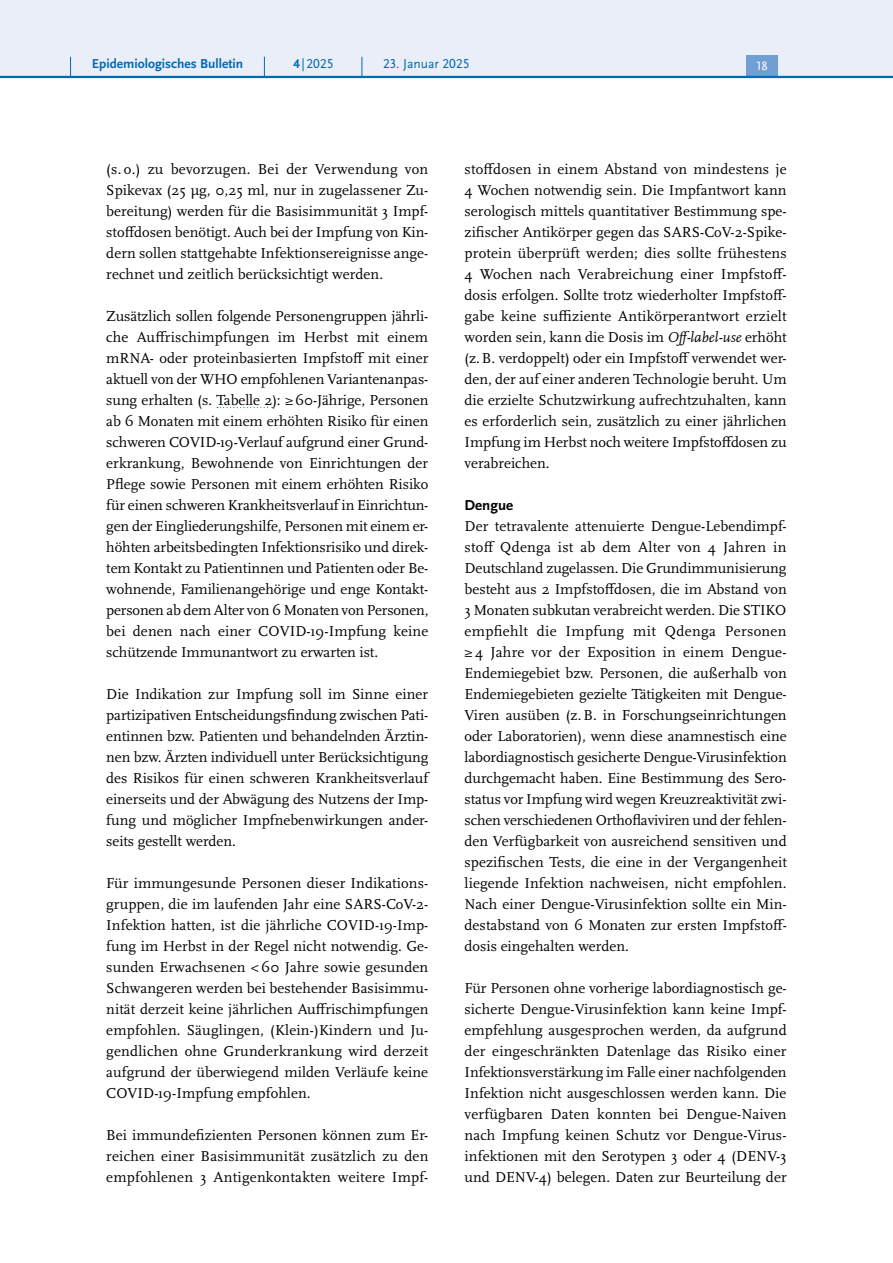
<style>
.page{position:relative;width:893px;height:1263px;background:#fff}
.page>*{position:absolute;margin:0;border:0;box-sizing:border-box;transform-origin:0 0}
.P_-_Fließtext{font:15px/21px "Scala Pro";letter-spacing:.005em;color:#000;text-align:justify}
.t1{font:700 15px "Scala Sans Pro";color:#000}
.t2{font:700 13.5px "Scala Sans Pro";color:#006ab4}
.t3{font:13.5px "Scala Sans Pro";color:#006ab4}
.t4{font:12.45px "Scala Sans Pro";color:#fff}
.s1{font-weight:700}
.s2{font-style:italic}
</style>
<div class="page">
<svg style="left:217px;top:407px;width:56px;height:1px"></svg>
<div style="left:0;top:0;width:893px;height:77px;background:#eaeef9"></div>
<div style="left:746px;top:55px;width:32px;height:21px;background:#719ed4"></div>
<hr style="left:0;top:76px;width:893px;height:2px;background:#006ab4">
<svg style="left:70px;top:57px;width:1px;height:19px"></svg>
<svg style="left:264px;top:57px;width:1px;height:19px"></svg>
<svg style="left:362px;top:57px;width:1px;height:19px"></svg>
<p class="t2" style="left:92px;top:55px;width:153px">Epidemiologisches Bulletin</p>
<p class="t3" style="left:293px;top:55px;width:42px"><span class="s1">4</span> |2025</p>
<p class="t3" style="left:383px;top:55px;width:88px">23. Januar 2025</p>
<p class="t4" style="left:757px;top:59px;width:13px">18</p>
<p class="P_-_Fließtext" style="left:106px;top:158px;width:324px">(s. o.) zu bevorzugen. Bei der Verwendung von Spikevax (25 μg, 0,25 ml, nur in zugelassener Zu&shy;bereitung) werden für die Basisimmunität 3 Impf&shy;stoffdosen benötigt. Auch bei der Impfung von Kin&shy;dern sollen stattgehabte Infektionsereignisse ange&shy;rechnet und zeitlich berücksichtigt werden.</p>
<p class="P_-_Fließtext" style="left:106px;top:305px;width:324px">Zusätzlich sollen folgende Personengruppen jährli&shy;che Auffrischimpfungen im Herbst mit einem mRNA- oder proteinbasierten Impfstoff mit einer aktuell von der WHO empfohlenen Variantenanpas&shy;sung erhalten (s. Tabelle 2): ≥60-Jährige, Personen ab 6 Monaten mit einem erhöhten Risiko für einen schweren COVID-19-Verlauf aufgrund einer Grund&shy;erkrankung, Bewohnende von Einrichtungen der Pflege sowie Personen mit einem erhöhten Risiko für einen schweren Krankheitsverlauf in Einrichtun&shy;gen der Eingliederungshilfe, Personen mit einem er&shy;höhten arbeitsbedingten Infektionsrisiko und direk&shy;tem Kontakt zu Patientinnen und Patienten oder Be&shy;wohnende, Familienangehörige und enge Kontakt&shy;personen ab dem Alter von 6 Monaten von Personen, bei denen nach einer COVID-19-Impfung keine schützende Immunantwort zu erwarten ist.</p>
<p class="P_-_Fließtext" style="left:106px;top:683px;width:324px">Die Indikation zur Impfung soll im Sinne einer partizipativen Entscheidungsfindung zwischen Pati&shy;entinnen bzw. Patienten und behandelnden Ärztin&shy;nen bzw. Ärzten individuell unter Berücksichtigung des Risikos für einen schweren Krankheitsverlauf einerseits und der Abwägung des Nutzens der Imp&shy;fung und möglicher Impfnebenwirkungen ander&shy;seits gestellt werden.</p>
<p class="P_-_Fließtext" style="left:106px;top:872px;width:324px">Für immungesunde Personen dieser Indikations&shy;gruppen, die im laufenden Jahr eine SARS-CoV-2- Infektion hatten, ist die jährliche COVID-19-Imp&shy;fung im Herbst in der Regel nicht notwendig. Ge&shy;sunden Erwachsenen &lt;60 Jahre sowie gesunden Schwangeren werden bei bestehender Basisimmu&shy;nität derzeit keine jährlichen Auffrischimpfungen empfohlen. Säuglingen, (Klein-)Kindern und Ju&shy;gendlichen ohne Grunderkrankung wird derzeit aufgrund der überwiegend milden Verläufe keine COVID-19-Impfung empfohlen.</p>
<p class="P_-_Fließtext" style="left:106px;top:1124px;width:324px">Bei immundefizienten Personen können zum Er&shy;reichen einer Basisimmunität zusätzlich zu den empfohlenen 3 Antigenkontakten weitere Impf-</p>
<p class="P_-_Fließtext" style="left:465px;top:158px;width:324px">stoffdosen in einem Abstand von mindestens je 4 Wochen notwendig sein. Die Impfantwort kann serologisch mittels quantitativer Bestimmung spe&shy;zifischer Antikörper gegen das SARS-CoV-2-Spike&shy;protein überprüft werden; dies sollte frühestens 4 Wochen nach Verabreichung einer Impfstoff&shy;dosis erfolgen. Sollte trotz wiederholter Impfstoff&shy;gabe keine suffiziente Antikörperantwort erzielt worden sein, kann die Dosis im <span class="s2">Off-label-use</span> erhöht (z.B. verdoppelt) oder ein Impfstoff verwendet wer&shy;den, der auf einer anderen Technologie beruht. Um die erzielte Schutzwirkung aufrechtzuhalten, kann es erforderlich sein, zusätzlich zu einer jährlichen Impfung im Herbst noch weitere Impfstoffdosen zu verabreichen.</p>
<h5 class="t1" style="left:465px;top:496px;width:50px">Dengue</h5>
<p class="P_-_Fließtext" style="left:465px;top:515px;width:324px">Der tetravalente attenuierte Dengue-Lebendimpf&shy;stoff Qdenga ist ab dem Alter von 4 Jahren in Deutschland zugelassen. Die Grundimmunisierung besteht aus 2 Impfstoffdosen, die im Abstand von 3 Monaten subkutan verabreicht werden. Die STIKO empfiehlt die Impfung mit Qdenga Personen ≥ 4 Jahre vor der Exposition in einem Dengue-Endemiegebiet bzw. Personen, die außerhalb von Endemiegebieten gezielte Tätigkeiten mit Dengue-Viren ausüben (z.B. in Forschungseinrichtungen oder Laboratorien), wenn diese anamnestisch eine labordiagnostisch gesicherte Dengue-Virusinfektion durchgemacht haben. Eine Bestimmung des Sero&shy;status vor Impfung wird wegen Kreuzreaktivität zwi&shy;schen verschiedenen Orthoflaviviren und der fehlen&shy;den Verfügbarkeit von ausreichend sensitiven und spezifischen Tests, die eine in der Vergangenheit liegende Infektion nachweisen, nicht empfohlen.<br>Nach einer Dengue-Virusinfektion sollte ein Min&shy;destabstand von 6 Monaten zur ersten Impfstoff&shy;dosis eingehalten werden.</p>
<p class="P_-_Fließtext" style="left:465px;top:977px;width:324px">Für Personen ohne vorherige labordiagnostisch ge&shy;sicherte Dengue-Virusinfektion kann keine Impf&shy;empfehlung ausgesprochen werden, da aufgrund der eingeschränkten Datenlage das Risiko einer Infektionsverstärkung im Falle einer nachfolgenden Infektion nicht ausgeschlossen werden kann. Die verfügbaren Daten konnten bei Dengue-Naiven nach Impfung keinen Schutz vor Dengue-Virus&shy;infektionen mit den Serotypen 3 oder 4 (DENV-3 und DENV-4) belegen. Daten zur Beurteilung der</p>
</div>
